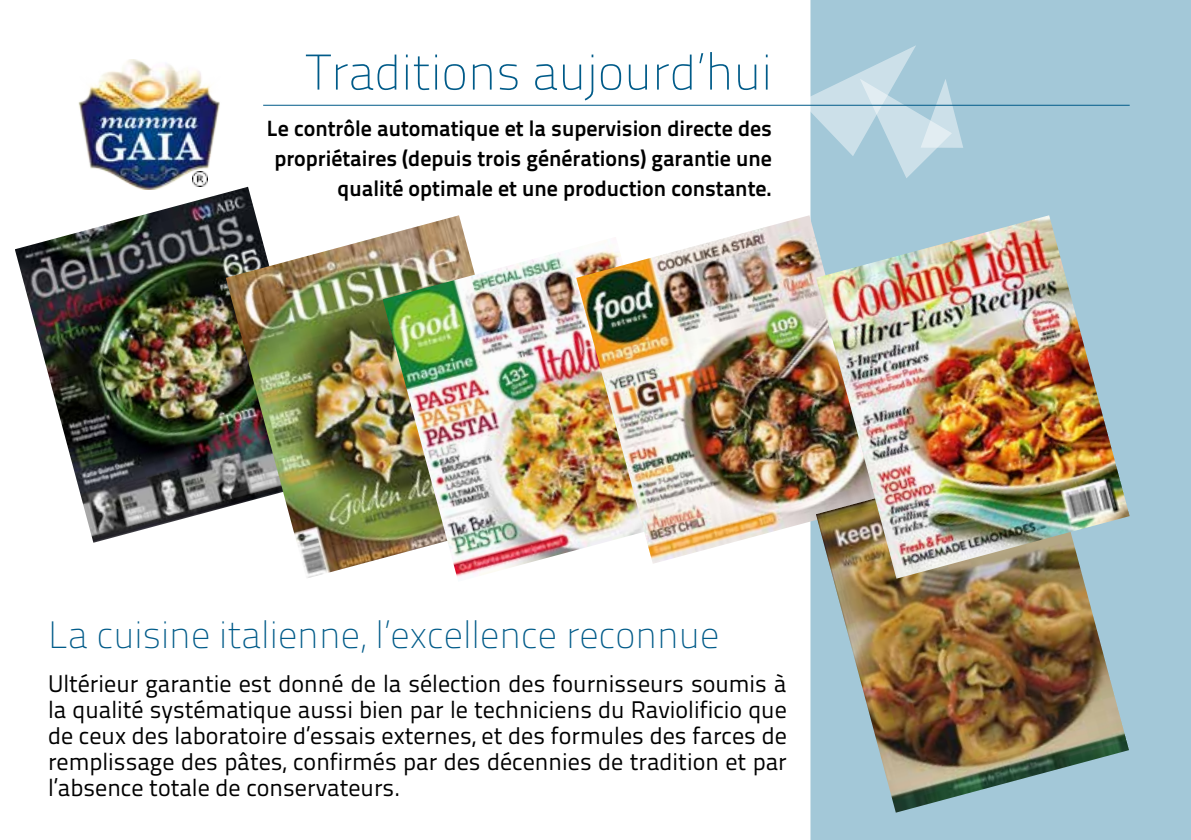
<style>
.page{position:relative;width:1191px;height:840px;background:#fff}
.page>*{position:absolute;margin:0;border:0;box-sizing:border-box;transform-origin:0 0}
.t1{font:100 50px "Titillium Text 22 L";color:#005b89}
.t2{font:100 38px "Titillium Text 22 L";color:#005b89}
.t3{font:24px/26px "Titillium Text 22 L";color:#000;text-align:justify}
.t4{font:700 22px/30px "Titillium Text 22 L";color:#000;text-align:right}
</style>
<div class="page">
<svg style="left:750px;top:0;width:441px;height:839px;fill:#a3c8d8"></svg>
<img style="left:15px;top:187px;width:241px;height:355px">
<img style="left:226px;top:215px;width:239px;height:363px">
<img style="left:383px;top:237px;width:271px;height:341px">
<img style="left:576px;top:215px;width:240px;height:348px">
<img style="left:816px;top:578px;width:313px;height:234px">
<img style="left:816px;top:215px;width:313px;height:363px">
<svg style="left:800px;top:45px;width:163px;height:133px;background:#b9d5e1"></svg>
<hr style="left:263px;top:105px;width:866px;height:1px;background:#005b89">
<img style="left:74px;top:60px;width:152px;height:129px">
<img style="left:193px;top:172px;width:14px;height:14px">
<h1 class="t1" style="left:306px;top:36px;width:468px">Traditions aujourd’hui</h1>
<p class="t4" style="left:267px;top:111px;width:507px">Le contrôle automatique et la supervision directe des propriétaires (depuis trois générations) garantie une qualité optimale et une production constante.</p>
<h2 class="t2" style="left:48px;top:607px;width:673px">La cuisine italienne, l’excellence reconnue</h2>
<p class="t3" style="left:48px;top:669px;width:740px">Ultérieur garantie est donné de la sélection des fournisseurs soumis à la qualité systématique aussi bien par le techniciens du Raviolificio que de ceux des laboratoire d’essais externes, et des formules des farces de remplissage des pâtes, confirmés par des décennies de tradition et par l’absence totale de conservateurs.</p>
</div>
